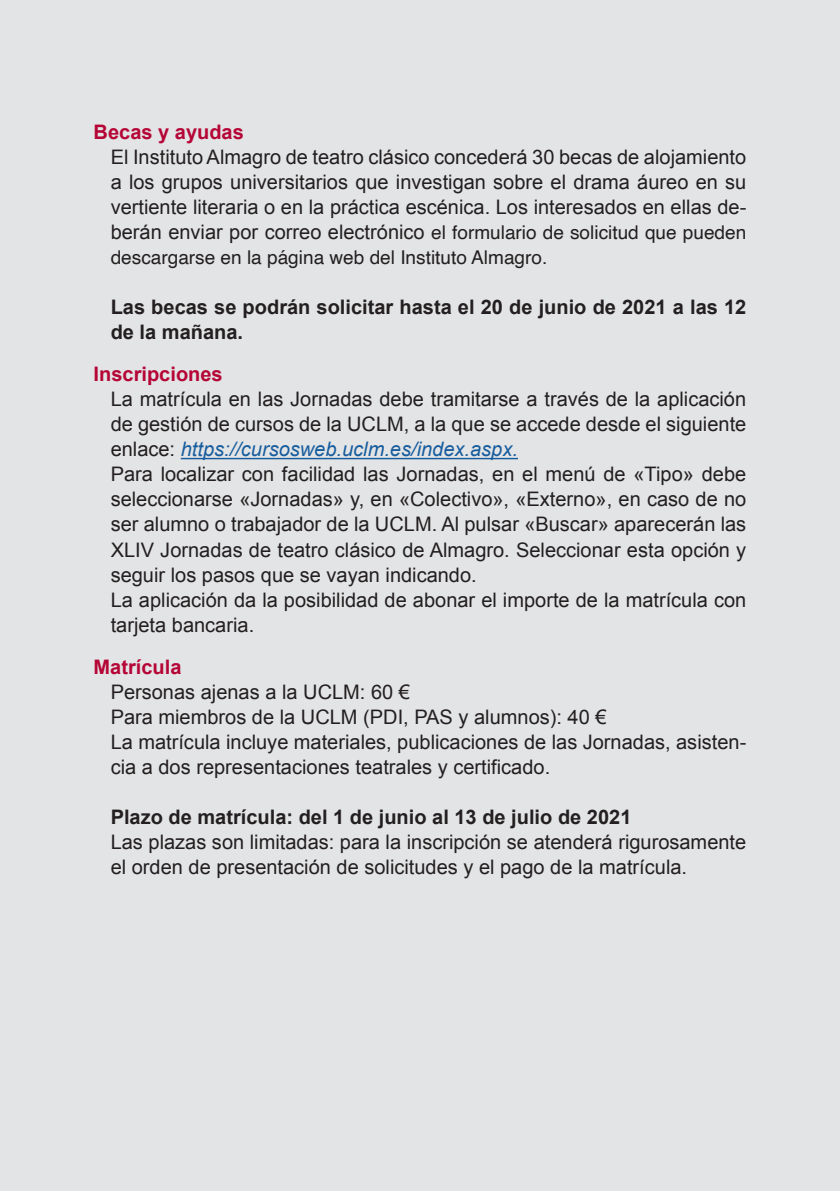
<style>
.page{position:relative;width:840px;height:1191px;background:#fff}
.page>*{position:absolute;margin:0;border:0;box-sizing:border-box;transform-origin:0 0}
.Texto_2{font:20px/25px "Arial";color:#231f20;text-align:justify}
.Texto_2-2{font:700 20px/25px "Arial";color:#231f20}
.Título{font:700 20px "Arial";color:#b50536}
.Texto_2-3{font:19px/25px "Helvetica";color:#231f20}
.s1{font-family:"Arial";font-size:20px}
.s2{font-style:italic;color:#175d9e}
</style>
<div class="page">
<div style="left:0;top:0;width:839px;height:1191px;background:#e3e4e5"></div>
<hr style="left:181px;top:458px;width:336px;height:1px;background:#175d9e">
<p class="Título" style="left:94px;top:119px;width:152px">Becas y ayudas</p>
<p class="Texto_2" style="left:111px;top:145px;width:636px">El Instituto Almagro de teatro clásico concederá 30 becas de alojamiento a los grupos universitarios que investigan sobre el drama áureo en su vertiente literaria o en la práctica escénica. Los interesados en ellas de-</p>
<p class="Texto_2-3" style="left:111px;top:221px;width:636px"><span class="s1">berán enviar por correo electrónico</span> el formulario de solicitud que pueden descargarse en la página web del Instituto Almagro.</p>
<p class="Texto_2-2" style="left:111px;top:295px;width:636px">Las becas se podrán solicitar hasta el 20 de junio de 2021 a las 12 de la mañana.</p>
<p class="Título" style="left:94px;top:361px;width:130px">Inscripciones</p>
<p class="Texto_2" style="left:111px;top:387px;width:636px">La matrícula en las Jornadas debe tramitarse a través de la aplicación de gestión de cursos de la UCLM, a la que se accede desde el siguiente enlace: <span class="s2">https://cursosweb.uclm.es/index.aspx.</span></p>
<p class="Texto_2" style="left:111px;top:462px;width:636px">Para localizar con facilidad las Jornadas, en el menú de «Tipo» debe seleccionarse «Jornadas» y, en «Colectivo», «Externo», en caso de no ser alumno o trabajador de la UCLM. Al pulsar «Buscar» aparecerán las XLIV Jornadas de teatro clásico de Almagro. Seleccionar esta opción y seguir los pasos que se vayan indicando.</p>
<p class="Texto_2" style="left:111px;top:587px;width:636px">La aplicación da la posibilidad de abonar el importe de la matrícula con tarjeta bancaria.</p>
<p class="Título" style="left:94px;top:653px;width:89px">Matrícula</p>
<p class="Texto_2" style="left:111px;top:679px;width:301px">Personas ajenas a la UCLM: 60 €</p>
<p class="Texto_2" style="left:111px;top:704px;width:497px">Para miembros de la UCLM (PDI, PAS y alumnos): 40 €</p>
<p class="Texto_2" style="left:111px;top:729px;width:636px">La matrícula incluye materiales, publicaciones de las Jornadas, asisten&shy;cia a dos representaciones teatrales y certificado.</p>
<p class="Texto_2-2" style="left:111px;top:804px;width:522px">Plazo de matrícula: del 1 de junio al 13 de julio de 2021</p>
<p class="Texto_2" style="left:111px;top:829px;width:636px">Las plazas son limitadas: para la inscripción se atenderá rigurosamente el orden de presentación de solicitudes y el pago de la matrícula.</p>
</div>
